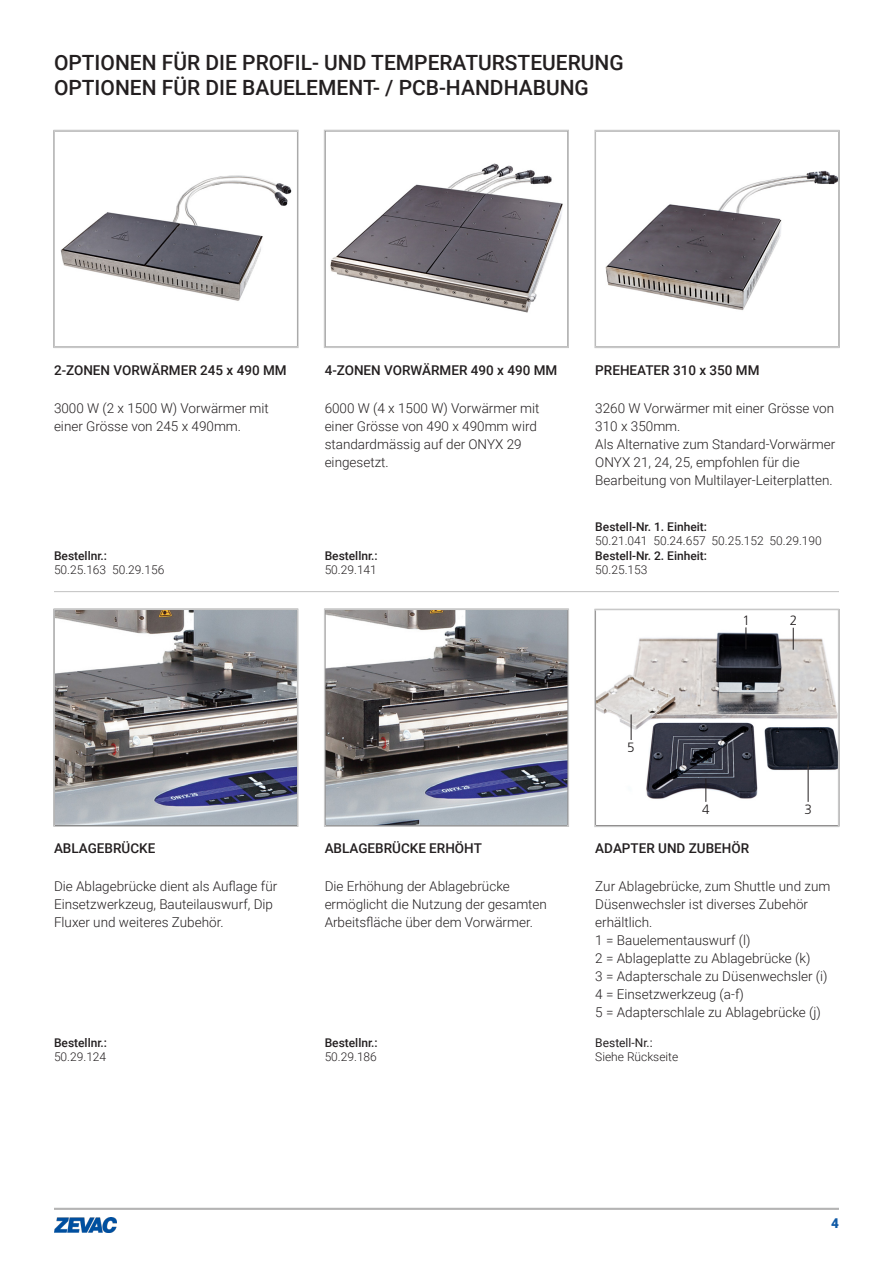
<style>
.page{position:relative;width:893px;height:1263px;background:#fff}
.page>*{position:absolute;margin:0;border:0;box-sizing:border-box;transform-origin:0 0}
.t1{font:500 21px "Roboto";color:#231f20}
.t2{font:300 13.5px/18px "Roboto";color:#231f20}
.t3{font:500 13.5px "Roboto";color:#231f20}
.t4{font:300 13.5px "Frutiger LT Std";color:#231f20}
.t5{font:900 13.5px "Roboto";color:#105aa6}
.t6{font:300 12px/14.4px "Roboto";color:#231f20}
.t7{font:500 12px "Roboto";color:#231f20}
.s1{font-weight:400}
</style>
<div class="page">
<img style="left:54px;top:1217px;width:63px;height:15px">
<hr style="left:54px;top:1208px;width:785px;height:1px;background:#c8c8c8">
<img style="left:60px;top:175px;width:232px;height:126px">
<img style="left:330px;top:163px;width:233px;height:150px">
<img style="left:605px;top:170px;width:232px;height:141px">
<img style="left:56px;top:611px;width:239px;height:213px">
<img style="left:327px;top:611px;width:239px;height:213px">
<img style="left:597px;top:627px;width:239px;height:175px">
<svg style="left:631px;top:714px;width:1px;height:26px"></svg>
<hr style="left:808px;top:760px;width:1px;height:42px;background:#231f20">
<svg style="left:793px;top:628px;width:1px;height:22px"></svg>
<svg style="left:706px;top:778px;width:1px;height:24px"></svg>
<svg style="left:746px;top:627px;width:1px;height:22px"></svg>
<hr style="left:54px;top:591px;width:785px;height:1px;background:#c8c8c8">
<div style="left:594px;top:609px;width:245px;height:218px;border:2px solid #c8c8c8"></div>
<div style="left:324px;top:608px;width:245px;height:219px;border:2px solid #c8c8c8"></div>
<div style="left:53px;top:608px;width:245px;height:219px;border:2px solid #c8c8c8"></div>
<div style="left:594px;top:130px;width:246px;height:218px;border:2px solid #c8c8c8"></div>
<div style="left:324px;top:130px;width:245px;height:218px;border:2px solid #c8c8c8"></div>
<div style="left:53px;top:130px;width:246px;height:218px;border:2px solid #c8c8c8"></div>
<p class="t1" style="left:54px;top:48px;width:571px">OPTIONEN FÜR DIE PROFIL- UND TEMPERATURSTEUERUNG</p>
<p class="t1" style="left:54px;top:73px;width:536px">OPTIONEN FÜR DIE BAUELEMENT- / PCB-HANDHABUNG</p>
<p class="t3" style="left:54px;top:360px;width:234px">2-ZONEN VORWÄRMER 245 x 490 MM</p>
<p class="t2" style="left:54px;top:398px;width:216px">3000 W (2 x 1500 W) Vorwärmer mit einer Grösse von 245 x 490mm.</p>
<p class="t7" style="left:54px;top:547px;width:55px">Bestellnr.:</p>
<p class="t6" style="left:54px;top:562px;width:112px">50.25.163 50.29.156</p>
<p class="t3" style="left:325px;top:360px;width:234px">4-ZONEN VORWÄRMER 490 x 490 MM</p>
<p class="t2" style="left:325px;top:398px;width:216px">6000 W (4 x 1500 W) Vorwärmer mit einer Grösse von 490 x 490mm wird standardmässig auf der ONYX 29 eingesetzt.</p>
<p class="t7" style="left:325px;top:547px;width:55px">Bestellnr.:</p>
<p class="t6" style="left:325px;top:562px;width:54px">50.29.141</p>
<p class="t3" style="left:595px;top:360px;width:166px">PREHEATER 310 x 350 MM</p>
<p class="t2" style="left:595px;top:398px;width:240px">3260 W Vorwärmer mit einer Grösse von<br>310 x 350mm.</p>
<p class="t2" style="left:595px;top:434px;width:241px">Als Alternative zum Standard-Vorwärmer<br>ONYX 21, 24, 25, empfohlen für die<br>Bearbeitung von Multilayer-Leiterplatten.</p>
<p class="t7" style="left:595px;top:518px;width:113px">Bestell-Nr. 1. Einheit:</p>
<p class="t6" style="left:595px;top:533px;width:228px">50.21.041 50.24.657 50.25.152 50.29.190</p>
<p class="t7" style="left:595px;top:547px;width:113px">Bestell-Nr. 2. Einheit:</p>
<p class="t6" style="left:595px;top:562px;width:54px">50.25.153</p>
<p class="t4" style="left:742px;top:613px;width:9px">1</p>
<p class="t4" style="left:790px;top:613px;width:9px">2</p>
<p class="t3" style="left:54px;top:839px;width:103px">ABLAGEBRÜCKE</p>
<p class="t2" style="left:54px;top:877px;width:225px">Die Ablagebrücke dient als Auflage für<br>Einsetzwerkzeug, Bauteilauswurf, Dip<br>Fluxer und weiteres Zubehör.</p>
<p class="t7" style="left:54px;top:1034px;width:55px">Bestellnr.:</p>
<p class="t6" style="left:54px;top:1049px;width:54px">50.29.124</p>
<p class="t3" style="left:325px;top:839px;width:159px">ABLAGEBRÜCKE ERHÖHT</p>
<p class="t2" style="left:325px;top:877px;width:224px">Die Erhöhung der Ablagebrücke ermöglicht die Nutzung der gesamten<br>Arbeitsfläche über dem Vorwärmer.</p>
<p class="t7" style="left:325px;top:1034px;width:55px">Bestellnr.:</p>
<p class="t6" style="left:325px;top:1049px;width:54px">50.29.186</p>
<p class="t4" style="left:627px;top:740px;width:9px">5</p>
<p class="t4" style="left:702px;top:802px;width:9px">4</p>
<p class="t4" style="left:804px;top:802px;width:9px">3</p>
<p class="t3" style="left:595px;top:839px;width:155px">ADAPTER UND ZUBEHÖR</p>
<p class="t2" style="left:595px;top:877px;width:237px">Zur Ablagebrücke, zum Shuttle und zum<br>Düsenwechsler ist diverses Zubehör erhältlich.</p>
<p class="t2" style="left:595px;top:931px;width:157px">1 = Bauelementauswurf (l)</p>
<p class="t2" style="left:595px;top:949px;width:217px">2 = Ablageplatte zu Ablagebrücke (k)</p>
<p class="t2" style="left:595px;top:967px;width:234px">3 = Adapterschale zu Düsenwechsler (i)</p>
<p class="t2" style="left:595px;top:985px;width:150px">4 = Einsetzwerkzeug (a-f)</p>
<p class="t2" style="left:595px;top:1003px;width:227px">5 = Adapterschlale zu Ablagebrücke (j)</p>
<p class="t6" style="left:595px;top:1035px;width:84px"><span class="s1">Bestell-Nr.:<br></span>Siehe Rückseite</p>
<p class="t5" style="left:831px;top:1213px;width:9px">4</p>
</div>
